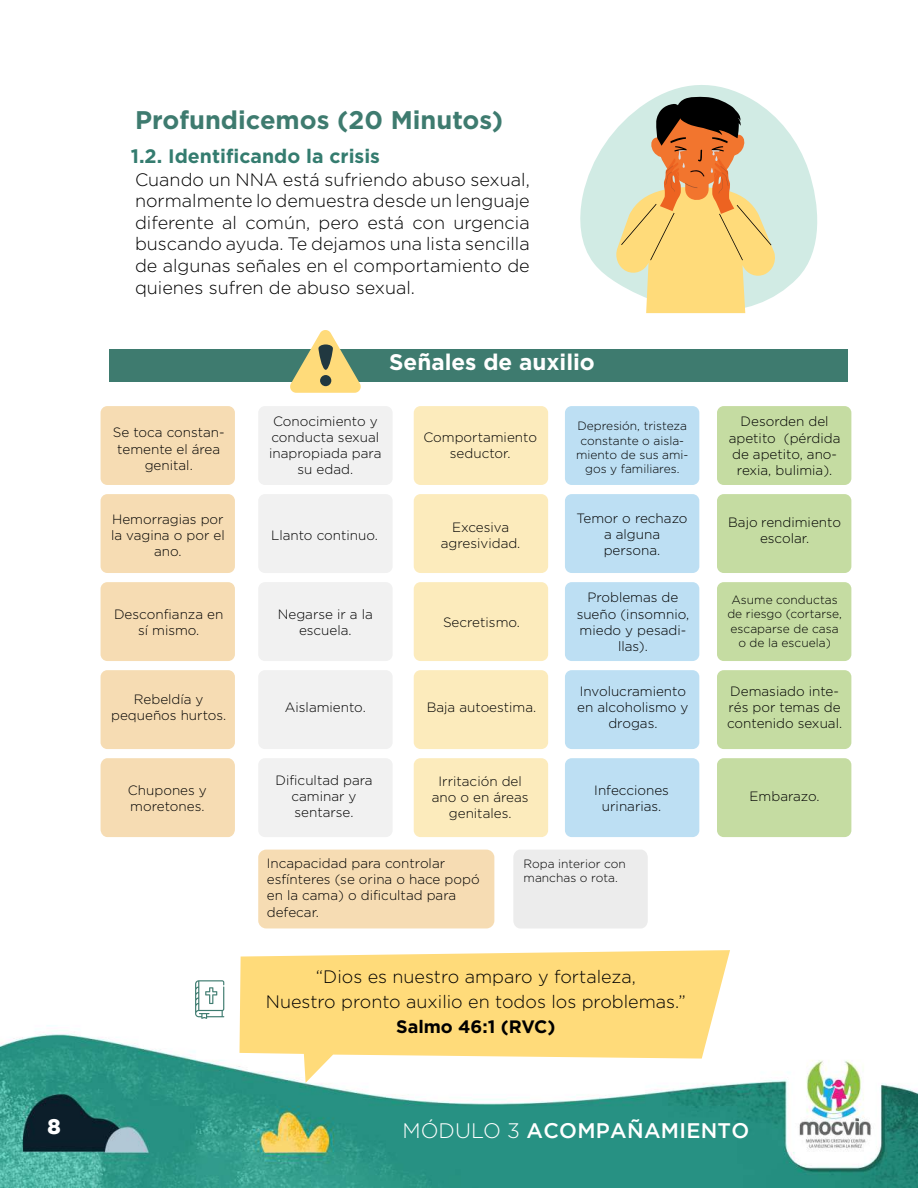
<style>
.page{position:relative;width:918px;height:1188px;background:#fff}
.page>*{position:absolute;margin:0;border:0;box-sizing:border-box;transform-origin:0 0}
.t1{font:700 25.5px "Gotham";color:#3e7b6f}
.t2{font:700 22.5px "Gotham";color:#fff}
.t3{font:500 21px "Gotham";letter-spacing:.015em;color:#fff}
.t4{font:900 21px "Gotham";color:#fff}
.t5{font:700 19.5px "Gotham";color:#347c6f}
.t6{font:300 18px/21.6px "Gotham";color:#000;text-align:justify}
.t7{font:700 18px "Gotham";color:#000}
.t8{font:300 13.5px/16.2px "Gotham";color:#000;text-align:center}
.t9{font:300 12px/14.4px "Gotham";color:#000;text-align:center}
.s1{font-weight:300}
</style>
<div class="page">
<img style="left:0;top:406px;width:918px;height:782px">
<svg style="left:580px;top:85px;width:238px;height:229px"></svg>
<div style="left:258px;top:850px;width:236px;height:78px;background:#f6dcb3;border-radius:8px"></div>
<div style="left:513px;top:850px;width:135px;height:78px;background:#ececec"></div>
<div style="left:101px;top:758px;width:134px;height:79px;background:#f6dcb3"></div>
<div style="left:101px;top:670px;width:134px;height:79px;background:#f6dcb3;border-radius:7px"></div>
<div style="left:101px;top:582px;width:134px;height:79px;background:#f6dcb3;border-radius:7px"></div>
<div style="left:101px;top:494px;width:134px;height:79px;background:#f6dcb3;border-radius:7px"></div>
<div style="left:101px;top:406px;width:134px;height:79px;background:#f6dcb3;border-radius:7px"></div>
<div style="left:258px;top:758px;width:135px;height:79px;background:#f1f1f1;border-radius:7px"></div>
<div style="left:258px;top:670px;width:135px;height:79px;background:#f1f1f1;border-radius:7px"></div>
<div style="left:258px;top:582px;width:135px;height:79px;background:#f1f1f1;border-radius:7px"></div>
<div style="left:258px;top:494px;width:135px;height:79px;background:#f1f1f1;border-radius:7px"></div>
<div style="left:258px;top:406px;width:135px;height:79px;background:#f1f1f1;border-radius:7px"></div>
<div style="left:414px;top:758px;width:134px;height:79px;background:#fcebbc;border-radius:7px"></div>
<div style="left:414px;top:670px;width:134px;height:79px;background:#fcebbc;border-radius:7px"></div>
<div style="left:414px;top:582px;width:134px;height:79px;background:#fcebbc;border-radius:7px"></div>
<div style="left:414px;top:494px;width:134px;height:79px;background:#fcebbc;border-radius:7px"></div>
<div style="left:414px;top:406px;width:134px;height:79px;background:#fcebbc;border-radius:7px"></div>
<div style="left:565px;top:758px;width:134px;height:79px;background:#bddff3;border-radius:7px"></div>
<div style="left:565px;top:670px;width:134px;height:79px;background:#bddff3;border-radius:7px"></div>
<div style="left:565px;top:582px;width:134px;height:79px;background:#bddff3;border-radius:7px"></div>
<div style="left:565px;top:494px;width:134px;height:79px;background:#bddff3;border-radius:7px"></div>
<div style="left:565px;top:406px;width:134px;height:79px;background:#bddff3;border-radius:7px"></div>
<div style="left:717px;top:758px;width:134px;height:79px;background:#c5dca2;border-radius:7px"></div>
<div style="left:717px;top:670px;width:134px;height:79px;background:#c5dca2;border-radius:7px"></div>
<div style="left:717px;top:582px;width:134px;height:79px;background:#c5dca2;border-radius:7px"></div>
<div style="left:717px;top:494px;width:134px;height:79px;background:#c5dca2;border-radius:7px"></div>
<div style="left:717px;top:406px;width:134px;height:79px;background:#c5dca2;border-radius:7px"></div>
<svg style="left:239px;top:950px;width:491px;height:133px;fill:#ffdb7a"></svg>
<div style="left:109px;top:349px;width:739px;height:33px;background:#3e7b6f"></div>
<svg style="left:290px;top:330px;width:71px;height:63px"></svg>
<svg style="left:195px;top:980px;width:29px;height:39px"></svg>
<svg style="left:614px;top:96px;width:162px;height:217px;background:#dac28f"></svg>
<h1 class="t1" style="left:135px;top:105px;width:369px">Profundicemos (20 Minutos)</h1>
<h3 class="t5" style="left:131px;top:145px;width:251px">1.2. Identificando la crisis</h3>
<p class="t6" style="left:135px;top:168px;width:396px">Cuando un NNA está sufriendo abuso sexual, normalmente lo demuestra desde un lenguaje diferente al común, pero está con urgencia buscando ayuda. Te dejamos una lista sencilla de algunas señales en el comportamiento de quienes sufren de abuso sexual.</p>
<p class="t8" style="left:113px;top:424px;width:113px">Se toca constan&shy;temente el área genital.</p>
<p class="t8" style="left:111px;top:511px;width:115px">Hemorragias por la vagina o por el ano.</p>
<p class="t8" style="left:114px;top:606px;width:111px">Desconfianza en sí mismo.</p>
<p class="t8" style="left:111px;top:691px;width:117px">Rebeldía y pequeños hurtos.</p>
<p class="t8" style="left:128px;top:782px;width:80px;text-align:left">Chupones y moretones.</p>
<h2 class="t2" style="left:389px;top:349px;width:207px">Señales de auxilio</h2>
<p class="t8" style="left:269px;top:413px;width:114px">Conocimiento y conducta sexual inapropiada para su edad.</p>
<p class="t8" style="left:271px;top:527px;width:108px">Llanto continuo.</p>
<p class="t8" style="left:278px;top:606px;width:96px">Negarse ir a la escuela.</p>
<p class="t8" style="left:285px;top:699px;width:82px">Aislamiento.</p>
<p class="t8" style="left:275px;top:772px;width:99px">Dificultad para caminar y sentarse.</p>
<p class="t8" style="left:423px;top:429px;width:115px">Comportamiento seductor.</p>
<p class="t8" style="left:441px;top:519px;width:81px">Excesiva agresividad.</p>
<p class="t8" style="left:443px;top:614px;width:78px">Secretismo.</p>
<p class="t8" style="left:427px;top:699px;width:111px">Baja autoestima.</p>
<p class="t8" style="left:432px;top:773px;width:98px">Irritación del ano o en áreas genitales.</p>
<p class="t9" style="left:576px;top:419px;width:114px">Depresión, tristeza constante o aisla&shy;miento de sus ami&shy;gos y familiares.</p>
<p class="t8" style="left:577px;top:510px;width:113px">Temor o rechazo a alguna persona.</p>
<p class="t8" style="left:577px;top:589px;width:114px">Problemas de sueño (insomnio, miedo y pesadi&shy;llas).</p>
<p class="t8" style="left:577px;top:683px;width:113px">Involucramiento en alcoholismo y drogas.</p>
<p class="t8" style="left:594px;top:782px;width:76px">Infecciones urinarias.</p>
<p class="t8" style="left:267px;top:855px;width:214px;text-align:left">Incapacidad para controlar esfínteres (se orina o hace popó en la cama) o dificultad para defecar.</p>
<p class="t9" style="left:524px;top:856px;width:104px;text-align:left">Ropa interior con manchas o rota.</p>
<h3 class="t6" style="left:266px;top:964px;width:422px;line-height:24.8px;text-align:center">“Dios es nuestro amparo y fortaleza,<br>Nuestro pronto auxilio en todos los problemas.”</h3>
<h3 class="t7" style="left:396px;top:1016px;width:161px">Salmo 46:1 (RVC)</h3>
<p class="t8" style="left:729px;top:413px;width:113px">Desorden del apetito (pérdida de apetito, ano&shy;rexia, bulimia).</p>
<p class="t8" style="left:728px;top:514px;width:114px">Bajo rendimiento escolar.</p>
<p class="t9" style="left:727px;top:592px;width:116px">Asume conductas de riesgo (cortarse, escaparse de casa o de la escuela)</p>
<p class="t8" style="left:727px;top:683px;width:117px;text-align:left">Demasiado inte&shy;rés por temas de contenido sexual.</p>
<p class="t8" style="left:750px;top:788px;width:72px">Embarazo.</p>
<h3 class="t4" style="left:47px;top:1115px;width:15px">8</h3>
<h3 class="t3" style="left:403px;top:1119px;width:348px"><span class="s1">MÓDULO 3</span> ACOMPAÑAMIENTO</h3>
</div>
